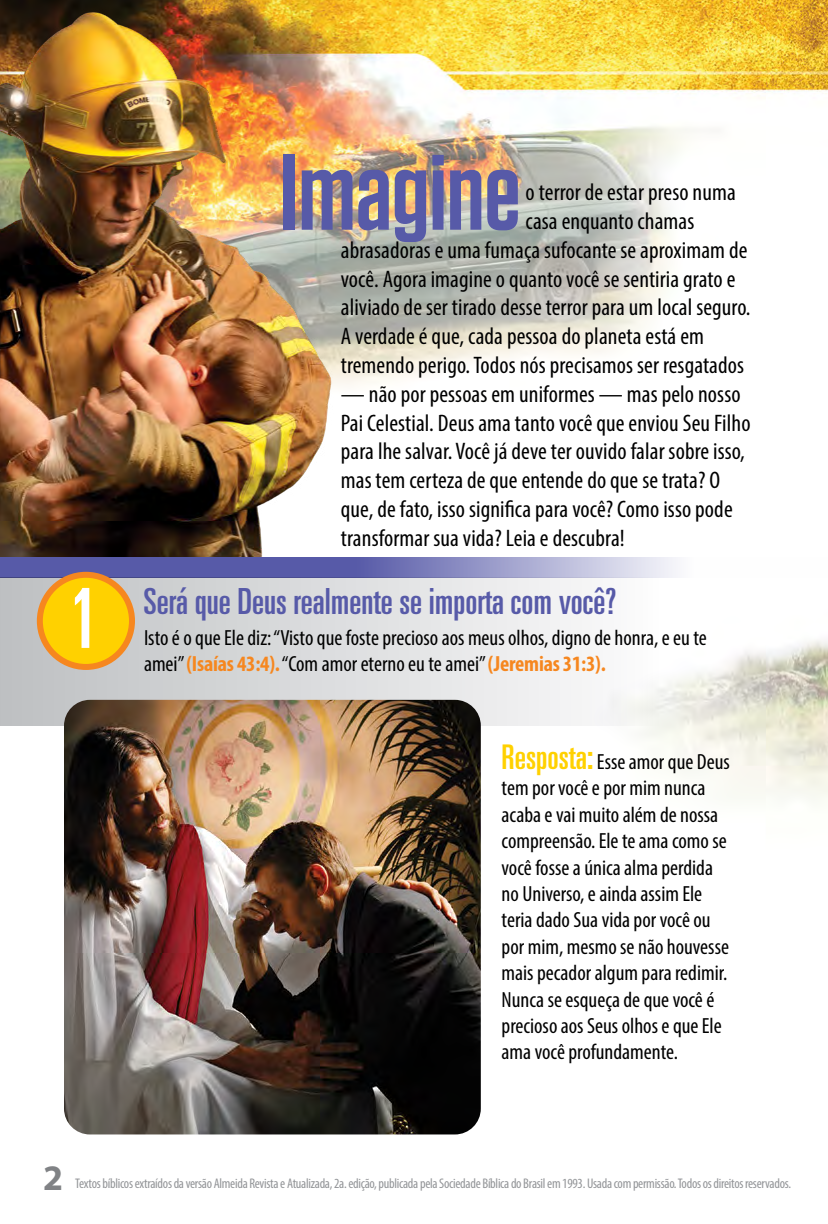
<style>
.page{position:relative;width:828px;height:1224px;background:#fff}
.page>*{position:absolute;margin:0;border:0;box-sizing:border-box;transform-origin:0 0}
.t1{font:600 108px "Tungsten";color:#575aa8}
.t2{font:ultra-condensed 83px "Univers";color:#fff}
.t3{font:ultra-condensed 36px "Univers";color:#575aa8}
.t4{font:700 36px "Myriad Pro";color:#808285}
.t5{font:condensed 24px/28.8px "Myriad Pro";letter-spacing:.005em;color:#000}
.t6{font:condensed 22px/26.4px "Myriad Pro";color:#000}
.t7{font:condensed 14px "Myriad Pro";letter-spacing:-.02em;color:#939598}
.s1{font-weight:700;color:#f6871f}
.s2{font-family:"Univers";font-stretch:ultra-condensed;font-size:34px;color:#ffd100}
</style>
<div class="page">
<img style="left:0;top:0;width:828px;height:1135px">
<img style="left:0;top:9px;width:341px;height:549px">
<svg style="left:0;top:558px;width:828px;height:20px"></svg>
<div style="left:0;top:578px;width:658px;height:148px;background:linear-gradient(to right,#bfbebd,#fbfcfd)"></div>
<div style="left:40px;top:575px;width:92px;height:92px;background:#ffd100;border-radius:50%"></div>
<div style="left:37px;top:572px;width:98px;height:98px;border:6px solid #f6871f;border-radius:50%"></div>
<img style="left:64px;top:700px;width:417px;height:434px">
<h1 class="t1" style="left:280px;top:135px;width:242px">Imagine</h1>
<p class="t5" style="left:526px;top:178px;width:212px">o terror de estar preso numa</p>
<p class="t5" style="left:526px;top:206px;width:170px">casa enquanto chamas</p>
<p class="t5" style="left:341px;top:235px;width:408px">abrasadoras e uma fumaça sufocante se aproximam de</p>
<p class="t5" style="left:341px;top:264px;width:396px">você. Agora imagine o quanto você se sentiria grato e</p>
<p class="t5" style="left:341px;top:293px;width:411px">aliviado de ser tirado desse terror para um local seguro.</p>
<p class="t5" style="left:341px;top:322px;width:365px">A verdade é que, cada pessoa do planeta está em</p>
<p class="t5" style="left:341px;top:350px;width:405px">tremendo perigo. Todos nós precisamos ser resgatados</p>
<p class="t5" style="left:341px;top:379px;width:411px">— não por pessoas em uniformes — mas pelo nosso Pai Celestial. Deus ama tanto você que enviou Seu Filho para lhe salvar. Você já deve ter ouvido falar sobre isso, mas tem certeza de que entende do que se trata? O que, de fato, isso significa para você? Como isso pode transformar sua vida? Leia e descubra!</p>
<h2 class="t2" style="left:68px;top:571px;width:32px">1</h2>
<h3 class="t3" style="left:143px;top:581px;width:475px">Será que Deus realmente se importa com você?</h3>
<p class="t6" style="left:144px;top:624px;width:564px">Isto é o que Ele diz: “Visto que foste precioso aos meus olhos, digno de honra, e eu te amei” <span class="s1">(Isaías 43:4).</span> “Com amor eterno eu te amei” <span class="s1">(Jeremias 31:3).</span></p>
<p class="t6" style="left:502px;top:748px;width:230px"><span class="s2">Resposta:</span> Esse amor que Deus tem por você e por mim nunca acaba e vai muito além de nossa compreensão. Ele te ama como se você fosse a única alma perdida no Universo, e ainda assim Ele teria dado Sua vida por você ou por mim, mesmo se não houvesse mais pecador algum para redimir.<br>Nunca se esqueça de que você é precioso aos Seus olhos e que Ele ama você profundamente.</p>
<h3 class="t4" style="left:43px;top:1155px;width:21px">2</h3>
<p class="t7" style="left:75px;top:1175px;width:717px">Textos bíblicos extraídos da versão Almeida Revista e Atualizada, 2a. edição, publicada pela Sociedade Bíblica do Brasil em 1993. Usada com permissão. Todos os direitos reservados.</p>
</div>
